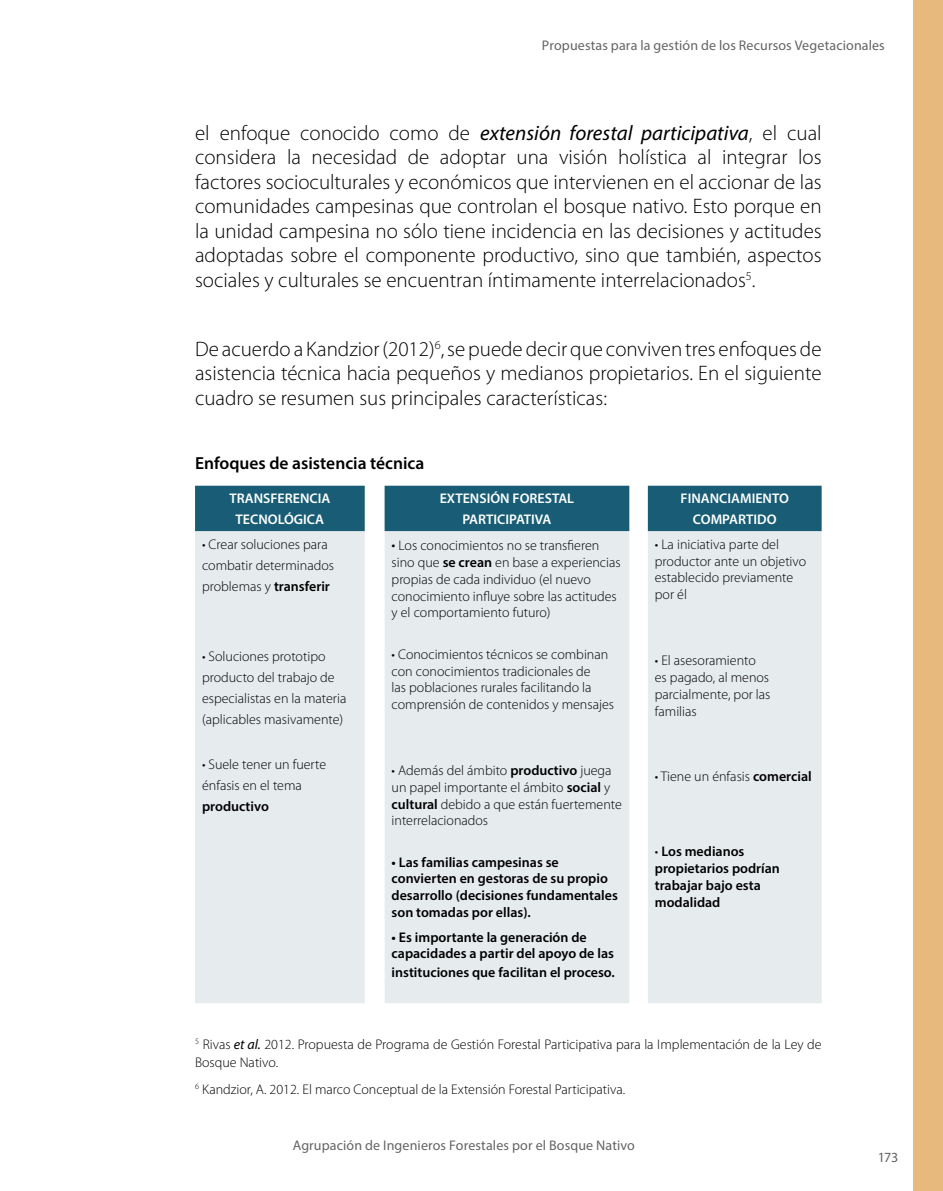
<style>
.page{position:relative;width:943px;height:1191px;background:#fff}
.page>*{position:absolute;margin:0;border:0;box-sizing:border-box;transform-origin:0 0}
.t1{font:300 21px/24.5px "Myriad Pro";color:#000;text-align:justify}
.t2{font:600 17.5px "Myriad Pro";color:#000}
.t3{font:300 14px/16.8px "Myriad Pro";color:#000}
.t4{font:600 14px/16.8px "Myriad Pro";color:#000}
.t5{font:14px "Myriad Pro";letter-spacing:.01em;color:#636466}
.t6{font:600 14px/21px "Myriad Pro";color:#fff;text-align:center}
.s1{font-weight:400;font-style:italic}
.s2{font-weight:600}
.s3{font-size:15.75px}
.s4{font-weight:300}
</style>
<div class="page">
<div style="left:913px;top:0;width:30px;height:1191px;background:#e7b97d"></div>
<div style="left:195px;top:486px;width:626px;height:45px;background:#185d75"></div>
<div style="left:195px;top:531px;width:626px;height:472px;background:#e6ebee"></div>
<p class="t5" style="left:542px;top:37px;width:344px">Propuestas para la gestión de los Recursos Vegetacionales</p>
<p class="t1" style="left:195px;top:121px;width:628px">el enfoque conocido como de <span class="s1">extensión forestal participativa</span>, el cual considera la necesidad de adoptar una visión holística al integrar los factores socioculturales y económicos que intervienen en el accionar de las comunidades campesinas que controlan el bosque nativo. Esto porque en la unidad campesina no sólo tiene incidencia en las decisiones y actitudes adoptadas sobre el componente productivo, sino que también, aspectos sociales y culturales se encuentran íntimamente interrelacionados<sup>5</sup>.</p>
<h1 class="t1" style="left:195px;top:337px;width:628px">De acuerdo a Kandzior (2012)<sup>6</sup>, se puede decir que conviven tres enfoques de asistencia técnica hacia pequeños y medianos propietarios. En el siguiente cuadro se resumen sus principales características:</h1>
<p class="t2" style="left:195px;top:452px;width:231px">Enfoques de asistencia técnica</p>
<p class="t6" style="left:229px;top:487px;width:102px">TRANSFERENCIA<br>TECNOLÓGICA</p>
<p class="t6" style="left:440px;top:487px;width:136px">EXTENSIÓN FORESTAL<br>PARTICIPATIVA</p>
<p class="t6" style="left:680px;top:487px;width:110px">FINANCIAMIENTO<br>COMPARTIDO</p>
<p class="t3" style="left:202px;top:534px;width:133px;line-height:21px">• Crear soluciones para combatir determinados problemas y <span class="s2">transferir</span></p>
<p class="t3" style="left:655px;top:536px;width:153px">• La iniciativa parte del productor ante un objetivo establecido previamente por él</p>
<p class="t3" style="left:391px;top:537px;width:231px"><span class="s3">•</span> Los conocimientos no se transfieren sino que <span class="s2">se crean</span> en base a experiencias propias de cada individuo (el nuevo conocimiento influye sobre las actitudes y el comportamiento futuro)</p>
<p class="t3" style="left:391px;top:646px;width:224px">• Conocimientos técnicos se combinan con conocimientos tradicionales de<br>las poblaciones rurales facilitando la comprensión de contenidos y mensajes</p>
<p class="t3" style="left:202px;top:646px;width:146px;line-height:21px">• Soluciones prototipo producto del trabajo de especialistas en la materia (aplicables masivamente)</p>
<p class="t3" style="left:202px;top:754px;width:126px;line-height:21px">• Suele tener un fuerte énfasis en el tema</p>
<p class="t4" style="left:202px;top:798px;width:68px">productivo</p>
<p class="t3" style="left:655px;top:652px;width:117px">• El asesoramiento es pagado, al menos parcialmente, por las familias</p>
<p class="t3" style="left:391px;top:762px;width:232px">• Además del ámbito <span class="s2">productivo</span> juega un papel importante el ámbito <span class="s2">social</span> y <span class="s2">cultural</span> debido a que están fuertemente interrelacionados</p>
<p class="t4" style="left:391px;top:853px;width:228px">• Las familias campesinas se convierten en gestoras de su propio desarrollo (decisiones fundamentales son tomadas por ellas).</p>
<p class="t4" style="left:391px;top:928px;width:224px">• Es importante la generación de capacidades a partir del apoyo de las</p>
<p class="t4" style="left:391px;top:964px;width:224px">instituciones que facilitan el proceso.</p>
<p class="t3" style="left:655px;top:768px;width:158px">• Tiene un énfasis <span class="s2">comercial</span></p>
<p class="t4" style="left:655px;top:842px;width:127px"><span class="s4">•</span> Los medianos propietarios podrían trabajar bajo esta modalidad</p>
<p class="t3" style="left:195px;top:1036px;width:628px;line-height:17.5px"><sup>5</sup> Rivas <span class="s1">et al.</span> 2012. Propuesta de Programa de Gestión Forestal Participativa para la Implementación de la Ley de<br>Bosque Nativo.</p>
<p class="t3" style="left:195px;top:1081px;width:432px"><sup>6</sup> Kandzior, A. 2012. El marco Conceptual de la Extensión Forestal Participativa.</p>
<p class="t5" style="left:293px;top:1137px;width:343px">Agrupación de Ingenieros Forestales por el Bosque Nativo</p>
<p class="t5" style="left:877px;top:1148px;width:22px">173</p>
</div>
